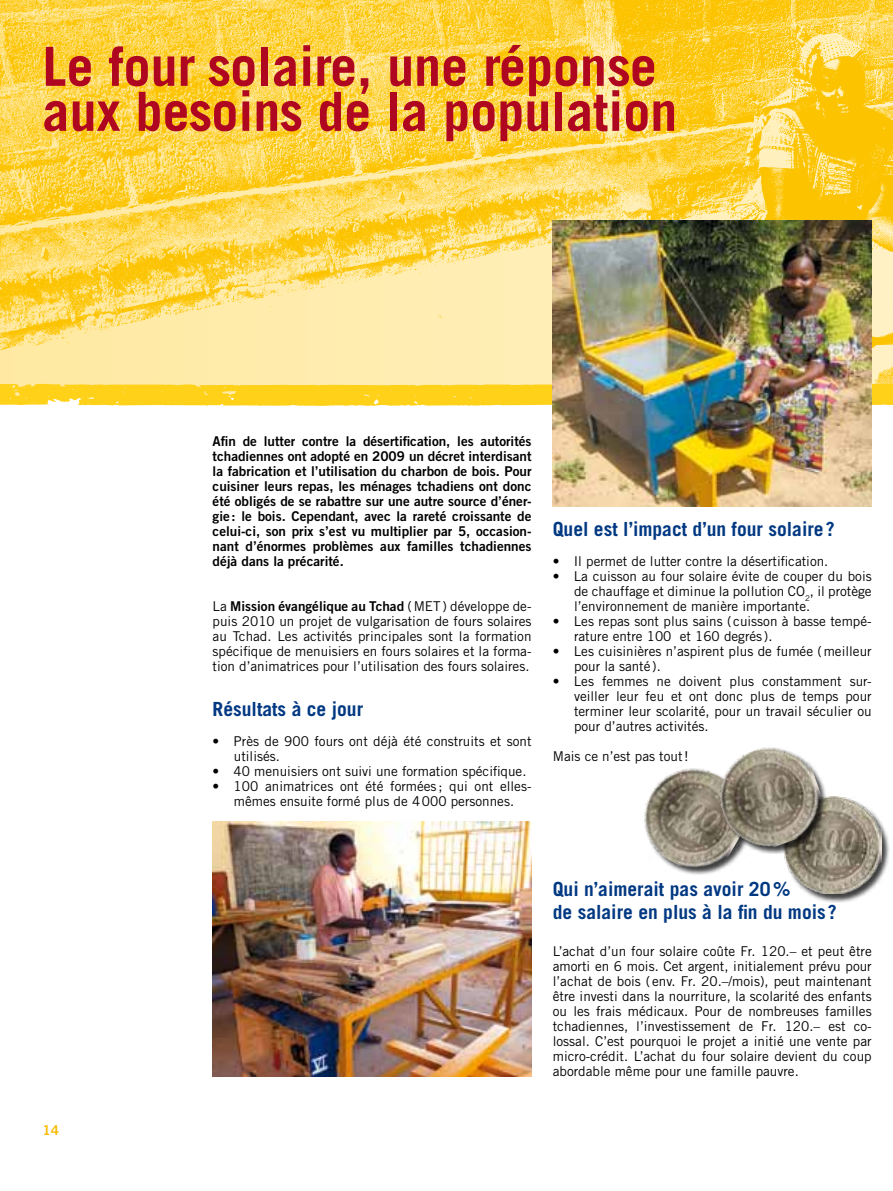
<style>
.page{position:relative;width:893px;height:1191px;background:#fff}
.page>*{position:absolute;margin:0;border:0;box-sizing:border-box;transform-origin:0 0}
.t1{font:700 54px/45px "Trade Gothic";color:#af071f}
.t2{font:700 19.5px/22.5px "Trade Gothic";color:#003882}
.t3{font:13.5px/15px "Trade Gothic";color:#000;text-align:justify}
.t4{font:13.5px/15px "Trade Gothic Bold Two";color:#000;text-align:justify}
.t5{font:13.5px "Trade Gothic Bold Two";color:#fabb00}
.s1{font-family:"Trade Gothic"}
</style>
<div class="page">
<img style="left:0;top:0;width:893px;height:383px">
<svg style="left:0;top:383px;width:893px;height:24px;background:#fed738"></svg>
<img style="left:553px;top:221px;width:319px;height:285px">
<img style="left:213px;top:821px;width:318px;height:255px">
<div style="left:783px;top:796px;width:107px;height:107px;background:#000;opacity:.75"></div>
<img style="left:783px;top:796px;width:98px;height:97px">
<img style="left:644px;top:768px;width:92px;height:107px">
<img style="left:707px;top:747px;width:126px;height:112px">
<h1 class="t1" style="left:43px;top:43px;width:636px">Le four solaire, une réponse aux besoins de la population</h1>
<p class="t5" style="left:43px;top:1121px;width:18px">14</p>
<p class="t4" style="left:213px;top:433px;width:320px">Afin de lutter contre la désertification, les autorités tchadiennes ont adopté en 2009 un décret interdisant la fabrication et l’utilisation du charbon de bois. Pour cuisiner leurs repas, les ménages tchadiens ont donc été obligés de se rabattre sur une autre source d’éner&shy;gie: le bois. Cependant, avec la rareté croissante de celui-ci, son prix s’est vu multiplier par 5, occasion&shy;nant d’énormes problèmes aux familles tchadiennes déjà dans la précarité.</p>
<p class="t4" style="left:213px;top:598px;width:320px"><span class="s1">La</span> Mission évangélique au Tchad <span class="s1">(MET) développe de-</span></p>
<p class="t3" style="left:213px;top:613px;width:320px">puis 2010 un projet de vulgarisation de fours solaires au Tchad. Les activités principales sont la formation spécifique de menuisiers en fours solaires et la forma&shy;tion d’animatrices pour l’utilisation des fours solaires.</p>
<h2 class="t2" style="left:213px;top:697px;width:152px">Résultats à ce jour</h2>
<p class="t3" style="left:234px;top:733px;width:299px;text-indent:-21px">• Près de 900 fours ont déjà été construits et sont utilisés.</p>
<p class="t3" style="left:213px;top:763px;width:315px">• 40 menuisiers ont suivi une formation spécifique.</p>
<p class="t3" style="left:213px;top:778px;width:320px;text-align:center">• 100 animatrices ont été formées ; qui ont elles&shy;mêmes ensuite formé plus de 4000 personnes.</p>
<h2 class="t2" style="left:553px;top:517px;width:283px">Quel est l’impact d’un four solaire ?</h2>
<p class="t3" style="left:553px;top:553px;width:277px">• Il permet de lutter contre la désertification.</p>
<p class="t3" style="left:574px;top:568px;width:299px;text-indent:-21px">• La cuisson au four solaire évite de couper du bois de chauffage et diminue la pollution CO<sub>2</sub>, il protège l’environnement de manière importante.</p>
<p class="t3" style="left:574px;top:613px;width:299px;text-indent:-21px">• Les repas sont plus sains ( cuisson à basse tempé&shy;rature entre 100 et 160 degrés ).</p>
<p class="t3" style="left:574px;top:643px;width:299px;text-indent:-21px">• Les cuisinières n’aspirent plus de fumée (meilleur pour la santé).</p>
<p class="t3" style="left:574px;top:673px;width:299px;text-indent:-21px">• Les femmes ne doivent plus constamment sur&shy;veiller leur feu et ont donc plus de temps pour terminer leur scolarité, pour un travail séculier ou pour d’autres activités.</p>
<p class="t3" style="left:553px;top:748px;width:137px">Mais ce n’est pas tout!</p>
<h2 class="t2" style="left:553px;top:877px;width:286px">Qui n’aimerait pas avoir 20%<br>de salaire en plus à la fin du mois ?</h2>
<p class="t3" style="left:553px;top:943px;width:320px">L’achat d’un four solaire coûte Fr. 120.– et peut être amorti en 6 mois. Cet argent, initialement prévu pour l’achat de bois ( env. Fr. 20.–/mois), peut maintenant être investi dans la nourriture, la scolarité des enfants ou les frais médicaux. Pour de nombreuses familles tchadiennes, l’investissement de Fr. 120.– est co&shy;lossal. C’est pourquoi le projet a initié une vente par micro-crédit. L’achat du four solaire devient du coup abordable même pour une famille pauvre.</p>
</div>
